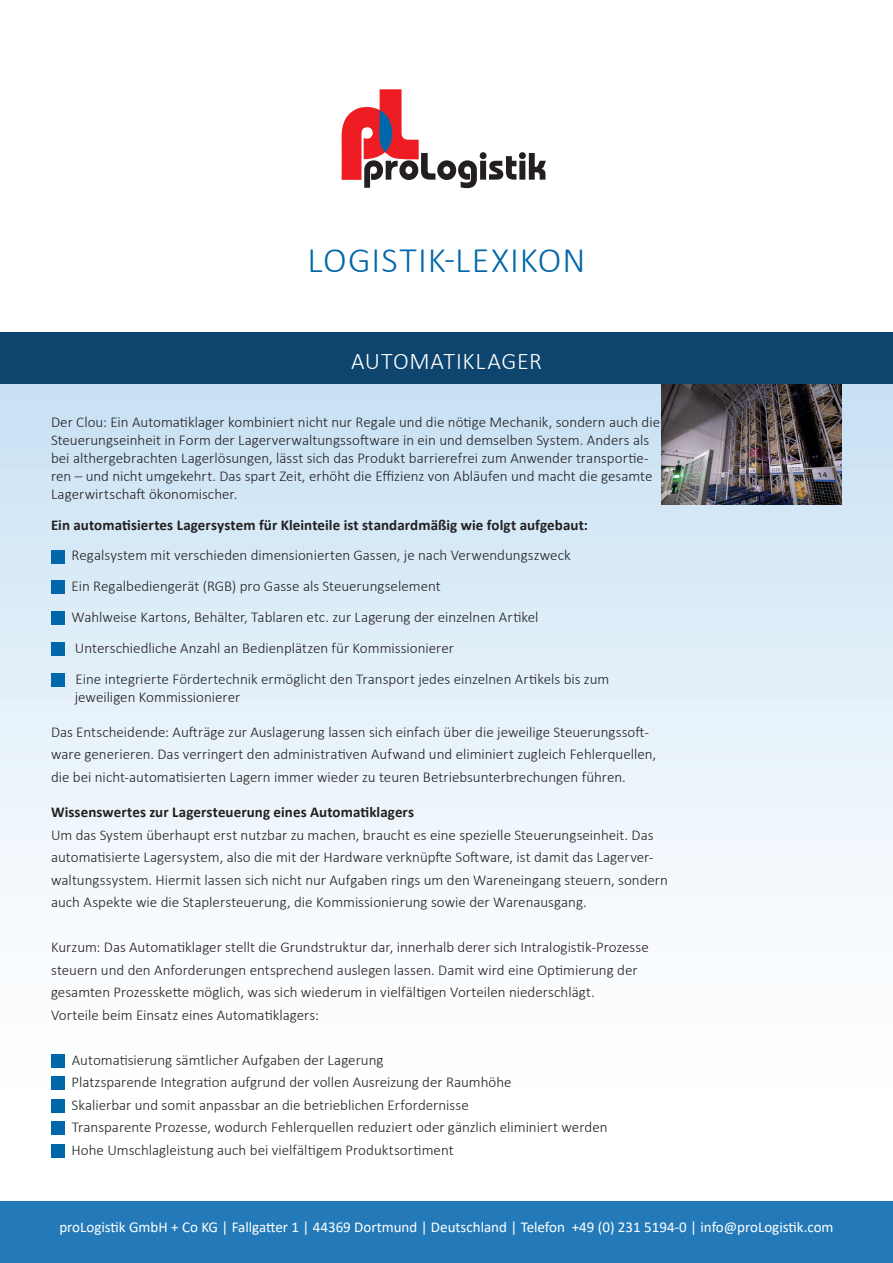
<style>
.page{position:relative;width:893px;height:1263px;background:#fff}
.page>*{position:absolute;margin:0;border:0;box-sizing:border-box;transform-origin:0 0}
.t1{font:300 36px "Calibri";letter-spacing:.03em;color:#0067aa}
.t2{font:300 24px "Calibri";letter-spacing:.025em;color:#fff}
.t3{font:300 15px/22.5px "Calibri";color:#231f20}
.t4{font:700 15px "Calibri";letter-spacing:.005em;color:#231f20}
.t5{font:15px "Calibri";color:#fff}
</style>
<div class="page">
<div style="left:0;top:333px;width:893px;height:55px;background:#0d456e"></div>
<div style="left:0;top:385px;width:893px;height:733px;background:linear-gradient(to bottom,#cae2f4,#fff)"></div>
<div style="left:0;top:1201px;width:893px;height:62px;background:#247ab8"></div>
<svg style="left:342px;top:89px;width:204px;height:99px"></svg>
<div style="left:51px;top:550px;width:13px;height:13px;background:#0067aa"></div>
<div style="left:51px;top:581px;width:13px;height:13px;background:#0067aa"></div>
<div style="left:51px;top:611px;width:13px;height:14px;background:#0067aa"></div>
<div style="left:51px;top:642px;width:13px;height:13px;background:#0067aa"></div>
<div style="left:51px;top:673px;width:13px;height:13px;background:#0067aa"></div>
<div style="left:51px;top:1054px;width:13px;height:13px;background:#0067aa"></div>
<div style="left:51px;top:1077px;width:13px;height:13px;background:#0067aa"></div>
<div style="left:51px;top:1099px;width:13px;height:13px;background:#0067aa"></div>
<div style="left:51px;top:1122px;width:13px;height:13px;background:#0067aa"></div>
<div style="left:51px;top:1144px;width:13px;height:13px;background:#0067aa"></div>
<img style="left:662px;top:385px;width:180px;height:120px">
<h1 class="t1" style="left:308px;top:238px;width:279px">LOGISTIK-LEXIKON</h1>
<h2 class="t2" style="left:351px;top:346px;width:192px">AUTOMATIKLAGER</h2>
<p class="t3" style="left:51px;top:413px;width:611px;line-height:18px">Der Clou: Ein Automatiklager kombiniert nicht nur Regale und die nötige Mechanik, sondern auch die Steuerungseinheit in Form der Lagerverwaltungssoftware in ein und demselben System. Anders als bei althergebrachten Lagerlösungen, lässt sich das Produkt barrierefrei zum Anwender transportie&shy;ren – und nicht umgekehrt. Das spart Zeit, erhöht die Effizienz von Abläufen und macht die gesamte Lagerwirtschaft ökonomischer.</p>
<p class="t4" style="left:51px;top:514px;width:538px">Ein automatisiertes Lagersystem für Kleinteile ist standardmäßig wie folgt aufgebaut:</p>
<p class="t3" style="left:72px;top:540px;width:539px;line-height:30.8px">Regalsystem mit verschieden dimensionierten Gassen, je nach Verwendungszweck<br>Ein Regalbediengerät (RGB) pro Gasse als Steuerungselement<br>Wahlweise Kartons, Behälter, Tablaren etc. zur Lagerung der einzelnen Artikel Unterschiedliche Anzahl an Bedienplätzen für Kommissionierer<br>Eine integrierte Fördertechnik ermöglicht den Transport jedes einzelnen Artikels bis zum</p>
<p class="t3" style="left:75px;top:685px;width:167px">jeweiligen Kommissionierer</p>
<p class="t3" style="left:51px;top:720px;width:607px">Das Entscheidende: Aufträge zur Auslagerung lassen sich einfach über die jeweilige Steuerungssoft&shy;ware generieren. Das verringert den administrativen Aufwand und eliminiert zugleich Fehlerquellen, die bei nicht-automatisierten Lagern immer wieder zu teuren Betriebsunterbrechungen führen.</p>
<p class="t4" style="left:51px;top:801px;width:365px">Wissenswertes zur Lagersteuerung eines Automatiklagers</p>
<p class="t3" style="left:51px;top:823px;width:618px">Um das System überhaupt erst nutzbar zu machen, braucht es eine spezielle Steuerungseinheit. Das automatisierte Lagersystem, also die mit der Hardware verknüpfte Software, ist damit das Lagerver&shy;waltungssystem. Hiermit lassen sich nicht nur Aufgaben rings um den Wareneingang steuern, sondern auch Aspekte wie die Staplersteuerung, die Kommissionierung sowie der Warenausgang.</p>
<p class="t3" style="left:51px;top:936px;width:599px">Kurzum: Das Automatiklager stellt die Grundstruktur dar, innerhalb derer sich Intralogistik-Prozesse steuern und den Anforderungen entsprechend auslegen lassen. Damit wird eine Optimierung der gesamten Prozesskette möglich, was sich wiederum in vielfältigen Vorteilen niederschlägt.<br>Vorteile beim Einsatz eines Automatiklagers:</p>
<p class="t3" style="left:72px;top:1048px;width:537px">Automatisierung sämtlicher Aufgaben der Lagerung<br>Platzsparende Integration aufgrund der vollen Ausreizung der Raumhöhe<br>Skalierbar und somit anpassbar an die betrieblichen Erfordernisse<br>Transparente Prozesse, wodurch Fehlerquellen reduziert oder gänzlich eliminiert werden Hohe Umschlagleistung auch bei vielfältigem Produktsortiment</p>
<p class="t5" style="left:59px;top:1217px;width:776px">proLogistik GmbH + Co KG | Fallgatter 1 | 44369 Dortmund | Deutschland | Telefon +49 (0) 231 5194-0 | info@proLogistik.com</p>
</div>
